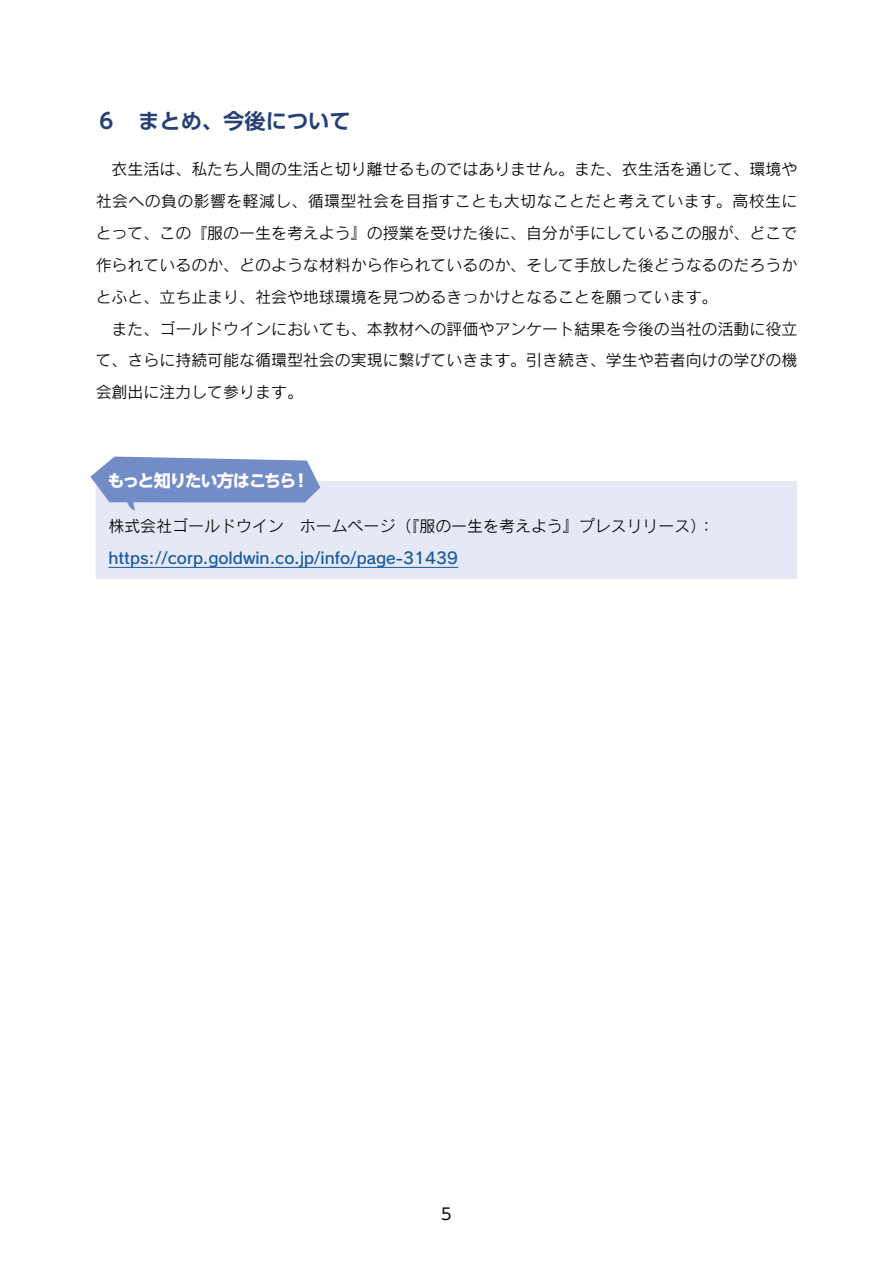
<style>
.page{position:relative;width:893px;height:1263px;background:#fff}
.page>*{position:absolute;margin:0;border:0;box-sizing:border-box;transform-origin:0 0}
.t1{font:700 21.3px "UD Shin Go Pr 6 N De";color:#253f77}
.t2{font:700 16.95px "PUD Shin Go NT Pr 6 N";letter-spacing:-.075em;color:#fff}
.t3{font:15.9px/32px "Rodin Pro N M";color:#000}
.t4{font:15.9px "Rodin Pro N DB";color:#15599f}
.t5{font:15.9px "UD Shin Go Pr 6 N";color:#000}
</style>
<div class="page">
<div style="left:96px;top:481px;width:701px;height:98px;background:#e5e8f5"></div>
<hr style="left:108px;top:567px;width:350px;height:1px;background:#15599f">
<svg style="left:90px;top:456px;width:230px;height:54px;background:#90a4d3"></svg>
<h1 class="t1" style="left:96px;top:104px;width:257px">6　まとめ、今後について</h1>
<p class="t3" style="left:96px;top:153px;width:703px">　衣生活は、私たち人間の生活と切り離せるものではありません。また、衣生活を通じて、環境や社会への負の影響を軽減し、循環型社会を目指すことも大切なことだと考えています。高校生にとって、この『服の一生を考えよう』の授業を受けた後に、自分が手にしているこの服が、どこで作られているのか、どのような材料から作られているのか、そして手放した後どうなるのだろうかとふと、立ち止まり、社会や地球環境を見つめるきっかけとなることを願っています。<br>　また、ゴールドウインにおいても、本教材への評価やアンケート結果を今後の当社の活動に役立て、さらに持続可能な循環型社会の実現に繋げていきます。引き続き、学生や若者向けの学びの機会創出に注力して参ります。</p>
<p class="t2" style="left:107px;top:471px;width:204px">もっと知りたい方はこちら！</p>
<p class="t3" style="left:108px;top:510px;width:607px">株式会社ゴールドウイン　ホームぺージ（『服の一生を考えよう』プレスリリース）：</p>
<p class="t4" style="left:108px;top:548px;width:351px">https://corp.goldwin.co.jp/info/page-31439</p>
<p class="t5" style="left:441px;top:1201px;width:12px">5</p>
</div>
